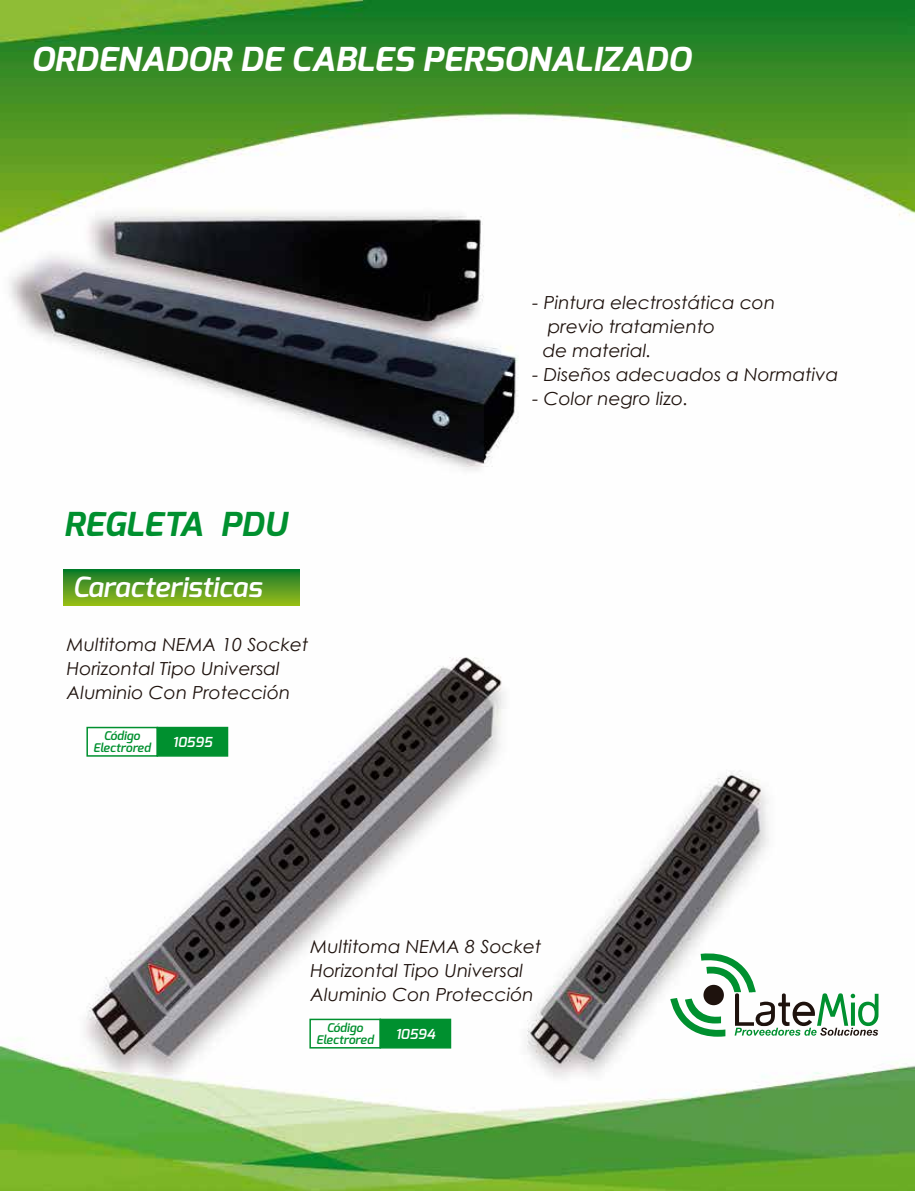
<style>
.page{position:relative;width:915px;height:1191px;background:#fff}
.page>*{position:absolute;margin:0;border:0;box-sizing:border-box;transform-origin:0 0}
.t1{font:italic 700 33px "Exo";color:#fff;scale:1.05 1}
.t2{font:italic 700 33px "Exo";color:#00902f;scale:1.05 1}
.t3{font:italic 600 27.75px "Exo";color:#fff}
.t4{font:italic 18px/24px "Century Gothic";color:#1e120d}
.t5{font:italic 600 13.8px "Exo";color:#fff}
.t6{font:italic 600 12px/12px "Exo";color:#00902f;text-align:center}
</style>
<div class="page">
<img style="left:0;top:0;width:914px;height:1191px">
<svg style="left:63px;top:569px;width:237px;height:36px;background:#539a21"></svg>
<div style="left:86px;top:727px;width:72px;height:29px;background:#fff;border:2px solid #00902f"></div>
<div style="left:156px;top:727px;width:72px;height:29px;background:#00902f"></div>
<div style="left:309px;top:1018px;width:72px;height:30px;background:#fff;border:2px solid #00902f"></div>
<div style="left:379px;top:1018px;width:72px;height:30px;background:#00902f;border:2px solid #00902f"></div>
<svg style="left:670px;top:951px;width:208px;height:85px"></svg>
<h1 class="t1" style="left:31px;top:38px;width:629px">ORDENADOR DE CABLES PERSONALIZADO</h1>
<h1 class="t2" style="left:63px;top:503px;width:214px">REGLETA PDU</h1>
<h2 class="t3" style="left:72px;top:569px;width:191px">Caracteristicas</h2>
<p class="t4" style="left:67px;top:632px;width:243px">Multitoma NEMA 10 Socket<br>Horizontal Tipo Universal<br>Aluminio Con Protección</p>
<p class="t6" style="left:93px;top:729px;width:59px">Código<br>Electrored</p>
<p class="t5" style="left:172px;top:733px;width:41px">10595</p>
<p class="t4" style="left:542px;top:290px;width:234px;text-indent:-10px">- Pintura electrostática con previo tratamiento<br>de material.</p>
<p class="t4" style="left:532px;top:362px;width:307px">- Diseños adecuados a Normativa</p>
<p class="t4" style="left:532px;top:386px;width:157px">- Color negro lizo.</p>
<p class="t4" style="left:310px;top:934px;width:232px">Multitoma NEMA 8 Socket<br>Horizontal Tipo Universal<br>Aluminio Con Protección</p>
<p class="t6" style="left:316px;top:1021px;width:59px">Código<br>Electrored</p>
<p class="t5" style="left:395px;top:1025px;width:41px">10594</p>
</div>
